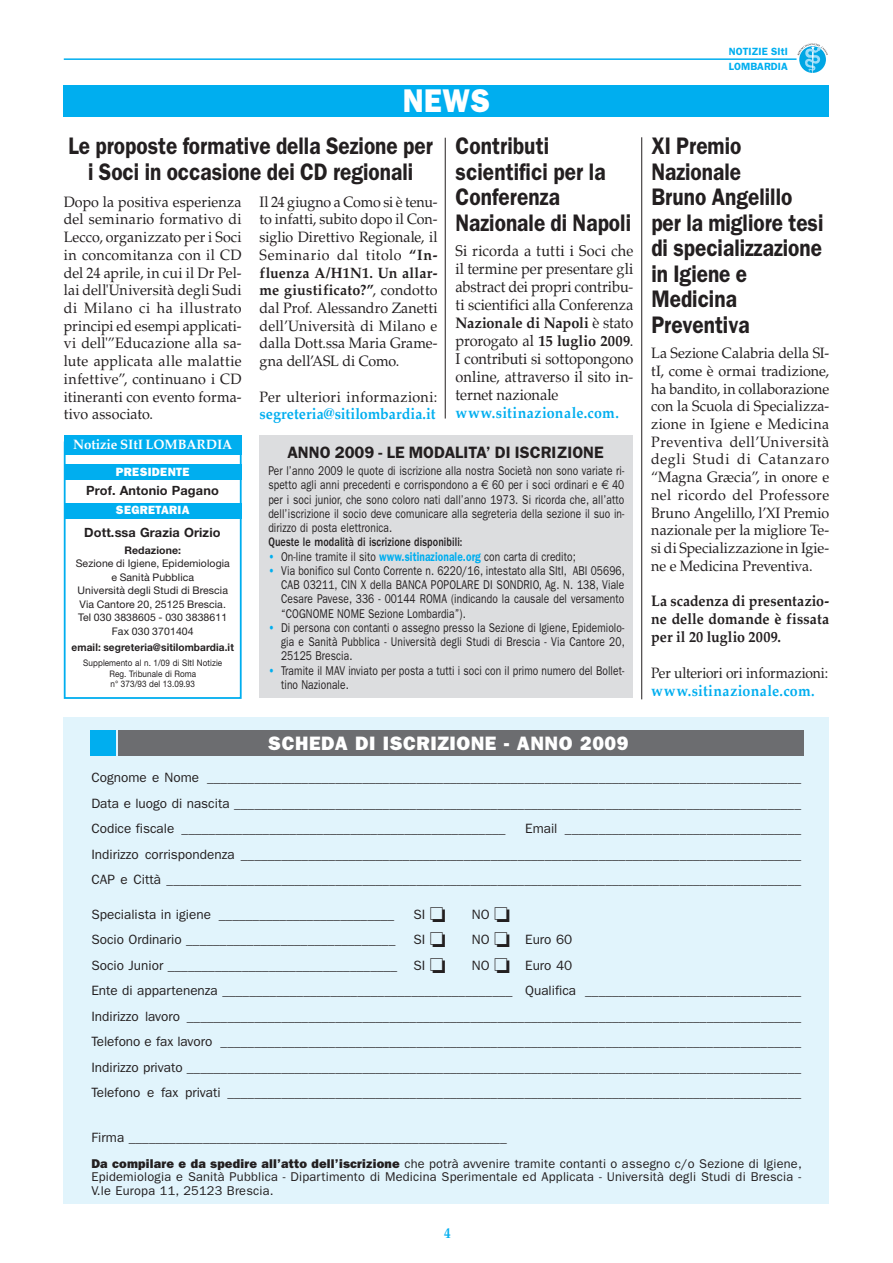
<style>
.page{position:relative;width:893px;height:1263px;background:#fff}
.page>*{position:absolute;margin:0;border:0;box-sizing:border-box;transform-origin:0 0}
.t1{font:33px "ITC Franklin Gothic Std Hvy";color:#fff;scale:.9 1}
.t2{font:600 24px/25.5px "ITC Franklin Gothic Std";color:#231f20;scale:.87 1}
.t3{font:19.5px "ITC Franklin Gothic Std Hvy";letter-spacing:.03em;color:#fff}
.t4{font:600 16.5px "ITC Franklin Gothic Std";color:#231f20}
.t5{font:15.3px/18px "Palatino";letter-spacing:-.005em;color:#231f20;text-align:justify;scale:.95 1}
.t6{font:700 15.3px "Palatino";letter-spacing:.015em;color:#00aeef;scale:.93 1}
.t7{font:700 15.3px/18px "Palatino LT Std";color:#231f20;text-align:justify;scale:.93 1}
.t8{font:700 15.3px "Palatino LT Std";color:#231f20;scale:.95 1}
.t9{font:15px/17.7px "Palatino LT Std";letter-spacing:.005em;color:#231f20;text-align:justify;scale:.95 1}
.t10{font:15px "Palatino LT Std";letter-spacing:.005em;color:#231f20;scale:.92 1}
.t11{font:15px "Palatino LT Std";letter-spacing:.025em;color:#231f20;scale:.95 1}
.t12{font:700 15px "Palatino";color:#00aeef;scale:.88 1}
.t13{font:13.5px/25.5px "ITC Franklin Gothic Std";color:#231f20;text-align:justify}
.t14{font:700 13.5px "Palatino";letter-spacing:-.005em;color:#fff}
.t15{font:12.75px/14.2px "ITC Franklin Gothic Std";letter-spacing:.01em;color:#231f20;text-align:justify;scale:.8 1}
.t16{font:12.75px/13.5px "ITC Franklin Gothic Std";letter-spacing:.01em;color:#231f20;text-align:justify}
.t17{font:500 12.75px "ITC Franklin Gothic Std";letter-spacing:.01em;color:#231f20;scale:.8 1}
.t18{font:700 12.75px "Helvetica Neue LT Std";letter-spacing:.01em;color:#231f20}
.t19{font:12px "ITC Franklin Gothic Std Hvy";letter-spacing:.03em;color:#fff}
.t20{font:10.5px/13.5px "Helvetica Neue LT Std";letter-spacing:.01em;color:#231f20;text-align:center}
.t21{font:700 10.5px "Helvetica Neue LT Std";letter-spacing:.01em;color:#231f20;scale:.96 1}
.t22{font:600 10.5px/15px "ITC Franklin Gothic Std";color:#00aeef}
.t23{font:700 10.5px "Helvetica Neue LT Std";letter-spacing:.01em;color:#231f20}
.t24{font:9px/10.5px "Helvetica Neue LT Std";letter-spacing:.01em;color:#231f20;text-align:center;scale:.9 1}
.s1{font-weight:700}
.s2{font-family:"Palatino";font-weight:400}
.s3{font-family:"Palatino LT Std";font-weight:700}
.s4{font-family:"Euro Sans Std"}
.s5{font-weight:600;color:#00aeef}
.s6{font-family:"ITC Franklin Gothic Std Hvy"}
</style>
<div class="page">
<div style="left:64px;top:441px;width:178px;height:258px;border:2px solid #00aeef"></div>
<div style="left:64px;top:717px;width:765px;height:486px;background:#e1f4fc"></div>
<div style="left:118px;top:730px;width:685px;height:25px;background:#6c6d70"></div>
<div style="left:90px;top:730px;width:25px;height:25px;background:#00aeef"></div>
<div style="left:64px;top:435px;width:178px;height:20px;background:#00aeef"></div>
<div style="left:64px;top:464px;width:178px;height:15px;background:#00aeef"></div>
<div style="left:64px;top:503px;width:178px;height:15px;background:#00aeef"></div>
<div style="left:260px;top:435px;width:373px;height:263px;background:#dcdddf"></div>
<div style="left:64px;top:85px;width:765px;height:32px;background:#00aeef"></div>
<hr style="left:641px;top:137px;width:1px;height:562px;background:#231f20">
<svg style="left:797px;top:43px;width:31px;height:30px"></svg>
<hr style="left:64px;top:58px;width:732px;height:2px;background:#00aeef">
<hr style="left:445px;top:138px;width:1px;height:280px;background:#231f20">
<h1 class="t1" style="left:403px;top:81px;width:99px">NEWS</h1>
<h2 class="t2" style="left:68px;top:133px;width:420px;text-align:center">Le proposte formative della Sezione per i Soci in occasione dei CD regionali</h2>
<p class="t9" style="left:64px;top:193px;width:189px">Dopo la positiva esperienza del seminario formativo di Lecco, organizzato per i Soci in concomitanza con il CD del 24 aprile, in cui il Dr Pel&shy;lai dell'Università degli Sudi di Milano ci ha illustrato principi ed esempi applicati&shy;vi dell'”Educazione alla sa&shy;lute applicata alle malattie infettive”, continuano i CD itineranti con evento forma&shy;tivo associato.</p>
<p class="t9" style="left:260px;top:193px;width:189px">Il 24 giugno a Como si è tenu&shy;to infatti, subito dopo il Con&shy;siglio Direttivo Regionale, il Seminario dal titolo <span class="s1">“In&shy;fluenza A/H1N1. Un allar&shy;me giustificato?”</span>, condotto dal Prof. Alessandro Zanetti dell’Università di Milano e dalla Dott.ssa Maria Grame&shy;gna dell’ASL di Como.</p>
<p class="t11" style="left:260px;top:388px;width:189px">Per ulteriori informazioni:</p>
<p class="t6" style="left:260px;top:401px;width:191px">segreteria@sitilombardia.it</p>
<h2 class="t2" style="left:455px;top:133px;width:203px">Contributi scientifici per la<br>Conferenza<br>Nazionale di Napoli</h2>
<p class="t5" style="left:455px;top:242px;width:189px">Si ricorda a tutti i Soci che il termine per presentare gli abstract dei propri contribu&shy;ti scientifici alla Conferenza</p>
<p class="t8" style="left:455px;top:314px;width:189px">Nazionale di Napoli <span class="s2">è stato</span></p>
<p class="t5" style="left:455px;top:332px;width:189px">prorogato al <span class="s3">15 luglio 2009</span>.<br>I contributi si sottopongono online, attraverso il sito in&shy;ternet nazionale</p>
<p class="t6" style="left:455px;top:400px;width:177px">www.sitinazionale.com.</p>
<p class="t14" style="left:73px;top:433px;width:161px">Notizie SItI LOMBARDIA</p>
<p class="t19" style="left:116px;top:464px;width:75px">PRESIDENTE</p>
<p class="t18" style="left:86px;top:483px;width:134px">Prof. Antonio Pagano</p>
<p class="t19" style="left:116px;top:503px;width:75px">SEGRETARIA</p>
<p class="t18" style="left:84px;top:524px;width:138px">Dott.ssa Grazia Orizio</p>
<p class="t23" style="left:124px;top:543px;width:58px">Redazione:</p>
<p class="t20" style="left:76px;top:557px;width:156px">Sezione di Igiene, Epidemiologia e Sanità Pubblica<br>Università degli Studi di Brescia<br>Via Cantore 20, 25125 Brescia.<br>Tel 030 3838605 - 030 3838611<br>Fax 030 3701404</p>
<p class="t21" style="left:72px;top:641px;width:170px">email: segreteria@sitilombardia.it</p>
<p class="t24" style="left:83px;top:658px;width:156px">Supplemento al n. 1/09 di SItI Notizie<br>Reg. Tribunale di Roma<br>n° 373/93 del 13.09.93</p>
<p class="t4" style="left:287px;top:443px;width:318px">ANNO 2009 - LE MODALITA’ DI ISCRIZIONE</p>
<p class="t15" style="left:268px;top:464px;width:447px">Per l’anno 2009 le quote di iscrizione alla nostra Società non sono variate ri&shy;spetto agli anni precedenti e corrispondono a <span class="s4">€</span> 60 per i soci ordinari e <span class="s4">€</span> 40 per i soci junior, che sono coloro nati dall’anno 1973. Si ricorda che, all’atto dell’iscrizione il socio deve comunicare alla segreteria della sezione il suo in&shy;dirizzo di posta elettronica.</p>
<p class="t17" style="left:268px;top:535px;width:244px">Queste le modalità di iscrizione disponibili:</p>
<p class="t15" style="left:268px;top:549px;width:386px"><span class="s5">•</span> On-line tramite il sito <span class="s5">www.sitinazionale.org</span> con carta di credito;</p>
<p class="t15" style="left:281px;top:564px;width:431px;text-indent:-13px"><span class="s5">•</span> Via bonifico sul Conto Corrente n. 6220/16, intestato alla SItI, ABI 05696, CAB 03211, CIN X della BANCA POPOLARE DI SONDRIO, Ag. N. 138, Viale Cesare Pavese, 336 - 00144 ROMA (indicando la causale del versamento “COGNOME NOME Sezione Lombardia”).</p>
<p class="t15" style="left:281px;top:621px;width:431px;text-indent:-13px"><span class="s5">•</span> Di persona con contanti o assegno presso la Sezione di Igiene, Epidemiolo&shy;gia e Sanità Pubblica - Università degli Studi di Brescia - Via Cantore 20, 25125 Brescia.</p>
<p class="t15" style="left:281px;top:663px;width:431px;text-indent:-13px"><span class="s5">•</span> Tramite il MAV inviato per posta a tutti i soci con il primo numero del Bollet&shy;tino Nazionale.</p>
<h3 class="t3" style="left:268px;top:732px;width:362px">SCHEDA DI ISCRIZIONE - ANNO 2009</h3>
<p class="t22" style="left:729px;top:44px;width:60px">NOTIZIE SItI<br>LOMBARDIA</p>
<h2 class="t2" style="left:651px;top:133px;width:199px">XI Premio<br>Nazionale<br>Bruno Angelillo per la migliore tesi di specializzazione in Igiene e<br>Medicina<br>Preventiva</h2>
<p class="t9" style="left:651px;top:345px;width:189px">La Sezione Calabria della SI&shy;tI, come è ormai tradizione, ha bandito, in collaborazione con la Scuola di Specializza&shy;zione in Igiene e Medicina Preventiva dell’Università degli Studi di Catanzaro “Magna Græcia”, in onore e nel ricordo del Professore Bruno Angelillo, l’XI Premio nazionale per la migliore Te&shy;si di Specializzazione in Igie&shy;ne e Medicina Preventiva.</p>
<p class="t7" style="left:651px;top:592px;width:193px">La scadenza di presentazio&shy;ne delle domande è fissata per il 20 luglio 2009.</p>
<p class="t10" style="left:651px;top:664px;width:194px">Per ulteriori ori informazioni:</p>
<p class="t6" style="left:651px;top:678px;width:177px">www.sitinazionale.com.</p>
<p class="t13" style="left:91px;top:765px;width:711px">Cognome e Nome ________________________________________________________________________________________ Data e luogo di nascita ____________________________________________________________________________________ Codice fiscale ________________________________________________</p>
<p class="t13" style="left:91px;top:816px;width:711px;text-indent:434px">Email ___________________________________ Indirizzo corrispondenza ___________________________________________________________________________________ CAP e Città ______________________________________________________________________________________________</p>
<p class="t13" style="left:91px;top:901px;width:304px">Specialista in igiene __________________________</p>
<p class="t13" style="left:413px;top:901px;width:98px">SI ❏ NO ❏</p>
<p class="t13" style="left:91px;top:927px;width:306px">Socio Ordinario _______________________________</p>
<p class="t13" style="left:91px;top:927px;width:711px;text-align:left;text-indent:322px">SI ❏ NO ❏ Euro 60<br>Socio Junior __________________________________ SI ❏ NO ❏ Euro 40<br>Ente di appartenenza ___________________________________________ Qualifica ________________________________ Indirizzo lavoro ___________________________________________________________________________________________ Telefono e fax lavoro ______________________________________________________________________________________ Indirizzo privato ___________________________________________________________________________________________ Telefono e fax privati _____________________________________________________________________________________</p>
<p class="t13" style="left:91px;top:1125px;width:417px">Firma ________________________________________________________</p>
<p class="t16" style="left:91px;top:1156px;width:712px"><span class="s6">Da compilare e da spedire all’atto dell’iscrizione</span> che potrà avvenire tramite contanti o assegno c/o Sezione di Igiene, Epidemiologia e Sanità Pubblica - Dipartimento di Medicina Sperimentale ed Applicata - Università degli Studi di Brescia - V.le Europa 11, 25123 Brescia.</p>
<p class="t12" style="left:444px;top:1220px;width:9px">4</p>
</div>
